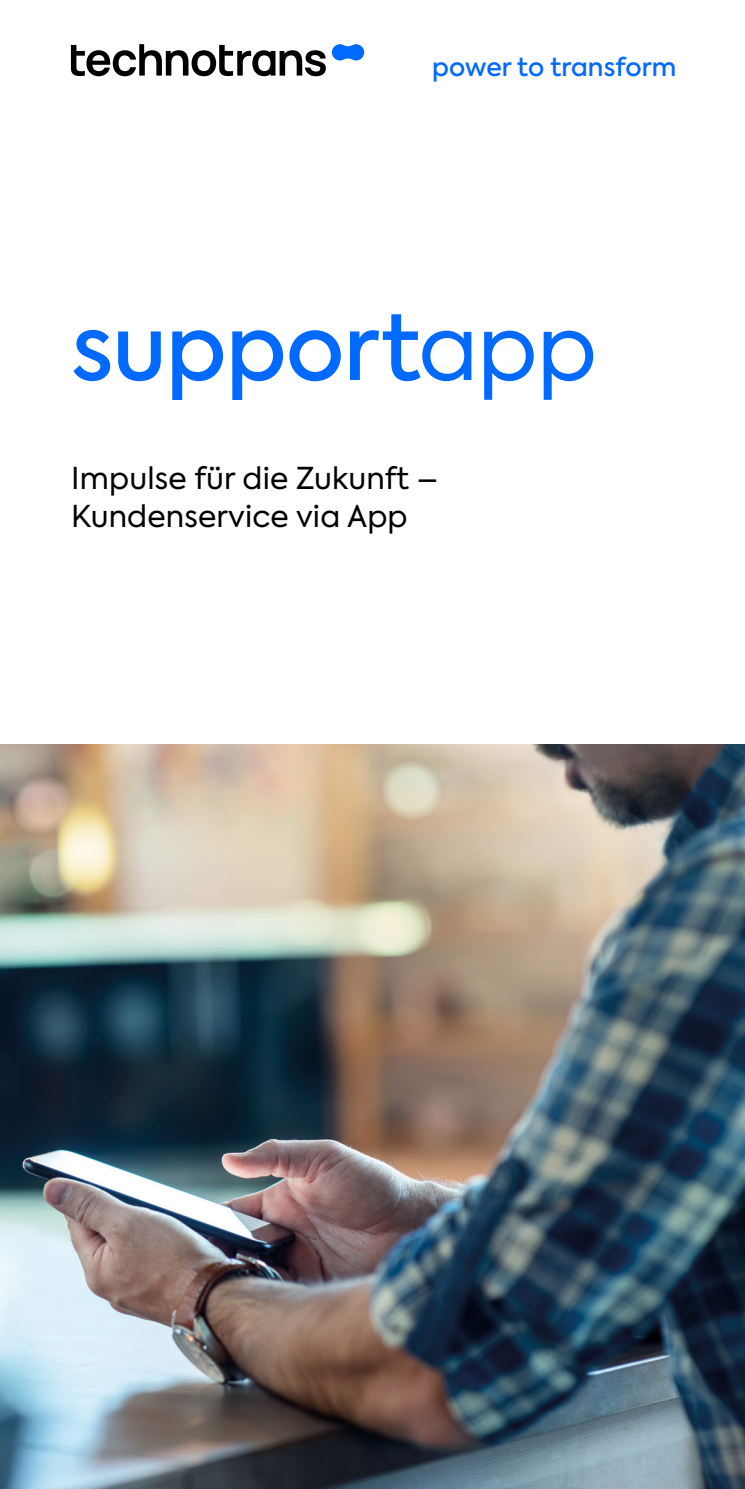
<style>
.page{position:relative;width:745px;height:1489px;background:#fff}
.page>*{position:absolute;margin:0;border:0;box-sizing:border-box;transform-origin:0 0}
.TEC_Headline_groß_An{font:500 90px "Axiforma";letter-spacing:-.005em;color:#0069ff}
.t1{font:30px "Axiforma";letter-spacing:.005em;color:#000}
.t2{font:500 25px "Axiforma";letter-spacing:.005em;color:#0069ff}
.s1{font-weight:400}
</style>
<div class="page">
<svg style="left:71px;top:44px;width:254px;height:32px"></svg>
<svg style="left:331px;top:44px;width:33px;height:17px"></svg>
<img style="left:0;top:744px;width:744px;height:744px">
<p class="t2" style="left:432px;top:51px;width:245px">power to transform</p>
<p class="TEC_Headline_groß_An" style="left:71px;top:288px;width:527px">support<span class="s1">app</span></p>
<p class="t1" style="left:71px;top:459px;width:368px">Impulse für die Zukunft –</p>
<p class="t1" style="left:71px;top:496px;width:337px">Kundenservice via App</p>
</div>
